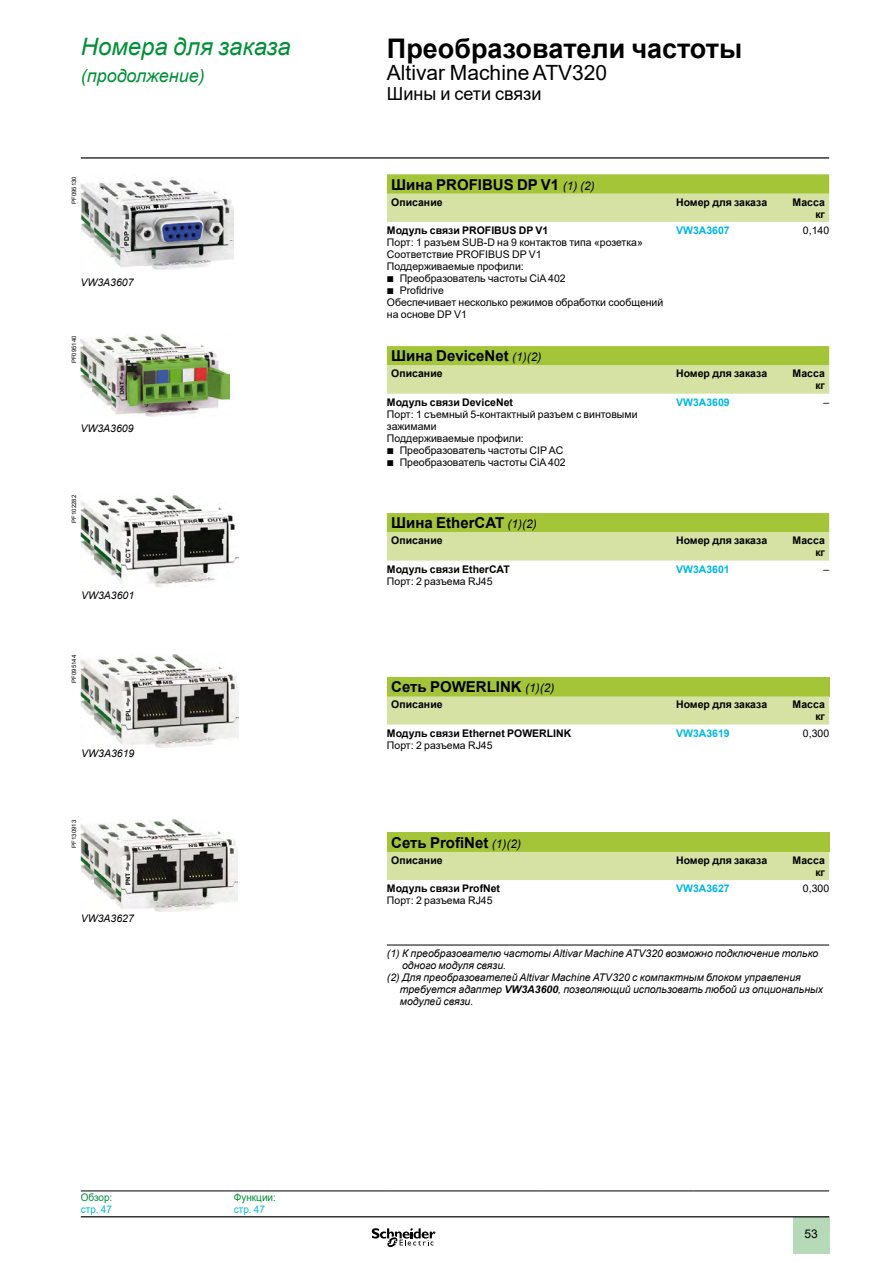
<style>
.page{position:relative;width:893px;height:1263px;background:#fff}
.page>*{position:absolute;margin:0;border:0;box-sizing:border-box;transform-origin:0 0}
.t1{font:700 27px "Arial";color:#000}
.t2{font:italic 24px "Arial";color:#009037}
.t3{font:21px "Arial";color:#000}
.t4{font:18px "Arial";color:#000}
.t5{font:italic 18px "Arial";color:#009037}
.t6{font:700 15px "Arial";color:#000}
.t7{font:12px "Arial";color:#000}
.t8{font:10.5px/12px "Arial";color:#000}
.t9{font:italic 10.5px "Arial";color:#000}
.t10{font:700 10.5px/12px "Arial";color:#000;text-align:right}
.t11{font:700 10.5px "Arial";color:#00b6e8}
.t12{font:10.5px "Arial";color:#009037;scale:.95 1}
.t13{font:10.5px "Arial";color:#00b6e8;scale:.95 1}
.t14{font:6px "Arial";color:#000}
.s1{font-weight:400;font-style:italic;font-size:12px}
.s2{font-family:"Graph Schneider"}
.s3{font-weight:700}
</style>
<div class="page">
<hr style="left:81px;top:157px;width:748px;height:2px;background:#000">
<div style="left:793px;top:1217px;width:36px;height:37px;background:#b6d9b7"></div>
<hr style="left:81px;top:1216px;width:748px;height:1px;background:#000">
<svg style="left:372px;top:1228px;width:63px;height:20px"></svg>
<svg style="left:387px;top:174px;width:442px;height:20px;background:#a6c63d"></svg>
<svg style="left:387px;top:194px;width:442px;height:367px"></svg>
<div style="left:387px;top:677px;width:442px;height:19px;background:#a4c537"></div>
<div style="left:387px;top:696px;width:442px;height:29px;background:#d5e2a4"></div>
<hr style="left:387px;top:945px;width:289px;height:1px;background:#000">
<hr style="left:676px;top:945px;width:106px;height:1px;background:#000">
<hr style="left:782px;top:945px;width:47px;height:1px;background:#000">
<div style="left:387px;top:832px;width:442px;height:20px;background:#a4c537"></div>
<div style="left:387px;top:852px;width:442px;height:28px;background:#d5e2a4"></div>
<img style="left:80px;top:179px;width:153px;height:91px">
<img style="left:80px;top:334px;width:150px;height:82px">
<img style="left:81px;top:495px;width:157px;height:93px">
<img style="left:81px;top:654px;width:157px;height:94px">
<img style="left:81px;top:819px;width:157px;height:93px">
<hr style="left:693px;top:1191px;width:136px;height:1px;background:#000">
<hr style="left:81px;top:1191px;width:153px;height:1px;background:#000">
<hr style="left:234px;top:1191px;width:153px;height:1px;background:#000">
<hr style="left:387px;top:1191px;width:153px;height:1px;background:#000">
<hr style="left:540px;top:1191px;width:153px;height:1px;background:#000">
<h2 class="t2" style="left:81px;top:31px;width:212px">Номера для заказа</h2>
<h3 class="t5" style="left:81px;top:64px;width:125px">(продолжение)</h3>
<p class="t14" style="left:70px;top:204px;width:29px;rotate:-90deg">PF095130</p>
<p class="t9" style="left:80px;top:275px;width:55px">VW3A3607</p>
<p class="t14" style="left:70px;top:363px;width:29px;rotate:-90deg">PF095140</p>
<p class="t9" style="left:80px;top:421px;width:55px">VW3A3609</p>
<p class="t14" style="left:70px;top:523px;width:29px;rotate:-90deg">PF102282</p>
<p class="t9" style="left:81px;top:588px;width:55px">VW3A3601</p>
<p class="t14" style="left:70px;top:682px;width:29px;rotate:-90deg">PF095144</p>
<p class="t9" style="left:81px;top:746px;width:55px">VW3A3619</p>
<p class="t14" style="left:70px;top:847px;width:29px;rotate:-90deg">PF130913</p>
<p class="t9" style="left:81px;top:912px;width:55px">VW3A3627</p>
<p class="t12" style="left:81px;top:1190px;width:35px">Обзор:</p>
<p class="t13" style="left:81px;top:1202px;width:34px">стр. 47</p>
<p class="t12" style="left:234px;top:1190px;width:46px">Функции:</p>
<p class="t13" style="left:234px;top:1202px;width:34px">стр. 47</p>
<h1 class="t1" style="left:387px;top:29px;width:357px">Преобразователи частоты</h1>
<h3 class="t3" style="left:387px;top:58px;width:222px">Altivar Machine ATV320</h3>
<h3 class="t4" style="left:387px;top:81px;width:156px">Шины и сети связи</h3>
<h3 class="t6" style="left:391px;top:174px;width:205px">Шина PROFIBUS DP V1 <span class="s1">(1) (2)</span></h3>
<p class="t10" style="left:391px;top:196px;width:53px">Описание</p>
<p class="t10" style="left:676px;top:196px;width:93px">Номер для заказа</p>
<p class="t10" style="left:793px;top:196px;width:34px">Масса кг</p>
<p class="t10" style="left:387px;top:224px;width:163px">Модуль связи PROFIBUS DP V1</p>
<p class="t8" style="left:387px;top:236px;width:278px">Порт: 1 разъем SUB-D на 9 контактов типа «розетка»<br>Соответствие PROFIBUS DP V1<br>Поддерживаемые профили:<br><span class="s2">b</span> Преобразователь частоты CiA 402<br><span class="s2">b</span> Profidrive<br>Обеспечивает несколько режимов обработки сообщений на основе DP V1</p>
<p class="t11" style="left:676px;top:223px;width:55px">VW3A3607</p>
<p class="t8" style="left:803px;top:224px;width:28px">0,140</p>
<h3 class="t6" style="left:391px;top:345px;width:152px">Шина DeviceNet <span class="s1">(1)(2)</span></h3>
<p class="t10" style="left:391px;top:368px;width:53px">Описание</p>
<p class="t10" style="left:676px;top:368px;width:93px">Номер для заказа</p>
<p class="t10" style="left:793px;top:368px;width:34px">Масса кг</p>
<p class="t10" style="left:387px;top:396px;width:128px">Модуль связи DeviceNet</p>
<p class="t8" style="left:387px;top:408px;width:252px">Порт: 1 съемный 5-контактный разъем с винтовыми зажимами<br>Поддерживаемые профили:<br><span class="s2">b</span> Преобразователь частоты CIPAC<br><span class="s2">b</span> Преобразователь частоты CiA 402</p>
<p class="t11" style="left:676px;top:394px;width:55px">VW3A3609</p>
<p class="t8" style="left:823px;top:396px;width:7px">–</p>
<h3 class="t6" style="left:391px;top:512px;width:147px">Шина EtherCAT <span class="s1">(1)(2)</span></h3>
<p class="t10" style="left:391px;top:535px;width:53px">Описание</p>
<p class="t10" style="left:676px;top:535px;width:93px">Номер для заказа</p>
<p class="t10" style="left:793px;top:535px;width:34px">Масса кг</p>
<p class="t10" style="left:387px;top:563px;width:124px">Модуль связи EtherCAT</p>
<p class="t8" style="left:387px;top:575px;width:107px">Порт: 2 разъема RJ45</p>
<p class="t11" style="left:676px;top:561px;width:55px">VW3A3601</p>
<p class="t8" style="left:823px;top:563px;width:7px">–</p>
<h3 class="t6" style="left:391px;top:676px;width:165px">Сеть POWERLINK <span class="s1">(1)(2)</span></h3>
<p class="t10" style="left:391px;top:699px;width:53px">Описание</p>
<p class="t10" style="left:676px;top:699px;width:93px">Номер для заказа</p>
<p class="t10" style="left:793px;top:699px;width:34px">Масса кг</p>
<p class="t10" style="left:387px;top:727px;width:186px">Модуль связи Ethernet POWERLINK</p>
<p class="t8" style="left:387px;top:739px;width:107px">Порт: 2 разъема RJ45</p>
<p class="t11" style="left:676px;top:725px;width:55px">VW3A3619</p>
<p class="t8" style="left:803px;top:727px;width:28px">0,300</p>
<h3 class="t6" style="left:391px;top:832px;width:131px">Сеть ProfiNet <span class="s1">(1)(2)</span></h3>
<p class="t10" style="left:391px;top:854px;width:53px">Описание</p>
<p class="t10" style="left:676px;top:854px;width:93px">Номер для заказа</p>
<p class="t10" style="left:793px;top:854px;width:34px">Масса кг</p>
<p class="t10" style="left:387px;top:882px;width:115px">Модуль связи ProfNet</p>
<p class="t8" style="left:387px;top:894px;width:107px">Порт: 2 разъема RJ45</p>
<p class="t11" style="left:676px;top:881px;width:55px">VW3A3627</p>
<p class="t8" style="left:803px;top:882px;width:28px">0,300</p>
<p class="t9" style="left:387px;top:947px;width:433px">(1) К преобразователю частоты Altivar Machine ATV320 возможно подключение только</p>
<p class="t9" style="left:402px;top:959px;width:105px">одного модуля связи.</p>
<p class="t9" style="left:387px;top:971px;width:415px">(2) Для преобразователей Altivar Machine ATV320 с компактным блоком управления</p>
<p class="t9" style="left:400px;top:983px;width:425px">требуется адаптер <span class="s3">VW3A3600</span>, позволяющий использовать любой из опциональных</p>
<p class="t9" style="left:400px;top:995px;width:75px">модулей связи.</p>
<p class="t7" style="left:804px;top:1225px;width:15px">53</p>
</div>
